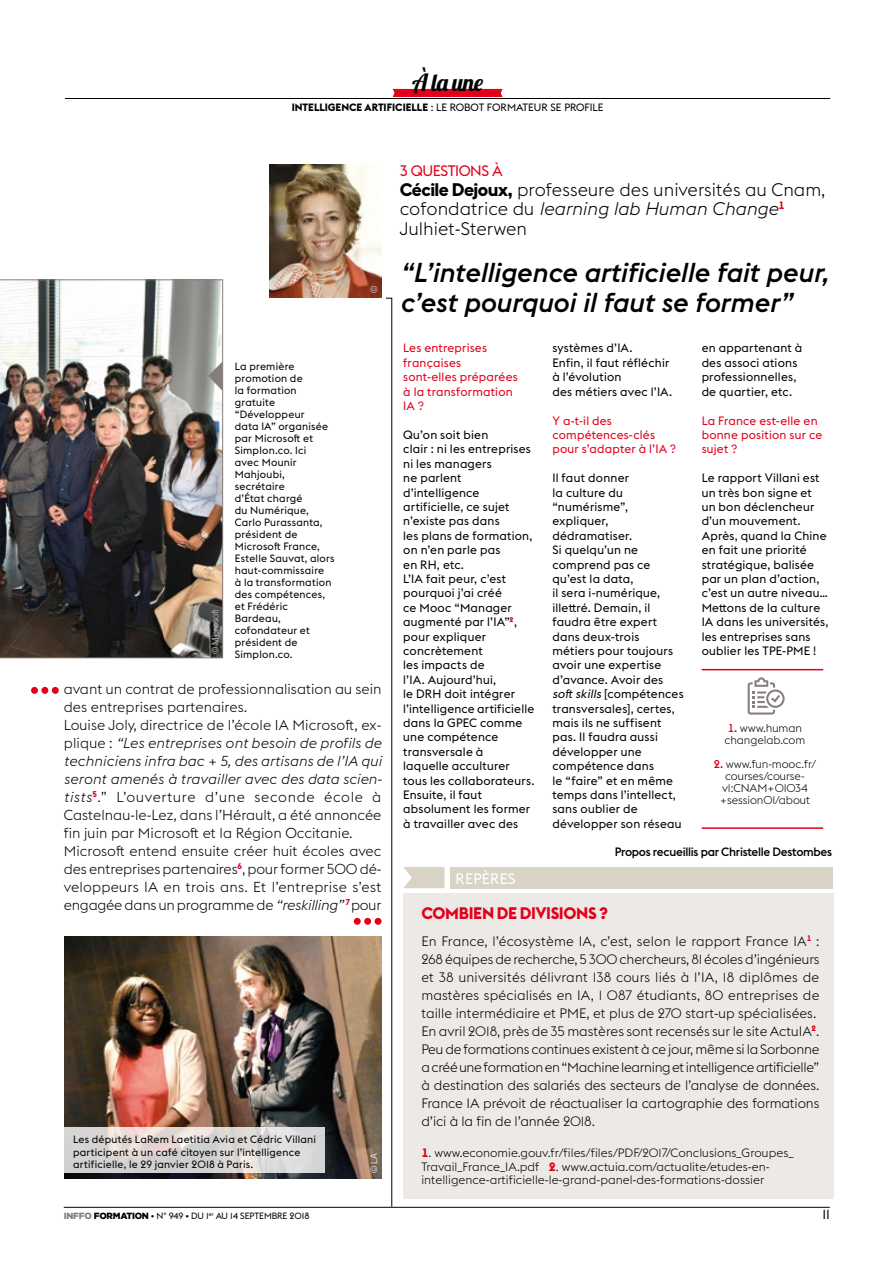
<style>
.page{position:relative;width:893px;height:1263px;background:#fff}
.page>*{position:absolute;margin:0;border:0;box-sizing:border-box;transform-origin:0 0}
.t1{font:italic 500 27px/30px "Euclid Flex";color:#000}
.t2{font:23.7px "Lobster 1.4";color:#000}
.t3{font:300 18px/19.5px "Euclid Flex";color:#000}
.t4{font:700 16.5px "Euclid Flex";letter-spacing:-.02em;color:#e2001a}
.t5{font:15px "Euclid Flex";letter-spacing:-.03em;color:#e2001a}
.t6{font:15px "Euclid Flex";letter-spacing:.01em;color:#fff}
.t7{font:300 14.25px/18px "Euclid Flex";color:#000}
.t8{font:300 13.5px/18px "Euclid Flex";letter-spacing:-.01em;color:#000}
.t9{font:13.5px "Euclid Flex";color:#000}
.t10{font:12px/14.4px "Euclid Flex";letter-spacing:.015em;color:#000}
.t11{font:300 12px/13.5px "Euclid Flex";color:#000}
.t12{font:12px/14.4px "Euclid Flex";letter-spacing:.015em;color:#e2001a}
.t13{font:500 12px "Euclid Flex";letter-spacing:-.025em;color:#000}
.t14{font:300 11.25px/12px "Euclid Flex";letter-spacing:-.01em;color:#000}
.t15{font:10.5px/12px "Euclid Flex";letter-spacing:.02em;color:#000}
.t16{font:10.5px "Euclid Flex";color:#000}
.t17{font:9px "Euclid Flex";letter-spacing:-.01em;color:#000}
.t18{font:300 9px "Helvetica";letter-spacing:-.025em;color:#d3ccbd}
.t19{font:300 9px "Helvetica";color:#fff}
.t20{font:300 9px "Helvetica";color:#d9dadb}
.s1{font-weight:700}
.s2{font-style:italic}
.s3{font-weight:500;color:#e2001a}
.s4{font-weight:700;color:#e2001a}
.s5{font-family:"Gotham";font-weight:900;color:#867e7b}
.s6{font-family:"Gotham";font-weight:900}
</style>
<div class="page">
<hr style="left:64px;top:1207px;width:766px;height:1px;background:#000">
<img style="left:65px;top:937px;width:289px;height:242px">
<img style="left:270px;top:164px;width:112px;height:134px">
<svg style="left:393px;top:89px;width:110px;height:8px"></svg>
<hr style="left:65px;top:98px;width:765px;height:1px;background:#000">
<div style="left:403px;top:893px;width:430px;height:306px;background:#ece9e7"></div>
<div style="left:450px;top:867px;width:383px;height:21px;background:#d9d3c5"></div>
<svg style="left:403px;top:867px;width:42px;height:21px"></svg>
<img style="left:0;top:279px;width:223px;height:379px">
<svg style="left:208px;top:361px;width:15px;height:30px"></svg>
<svg style="left:64px;top:1127px;width:260px;height:46px;background:#dbd7d6"></svg>
<svg style="left:31px;top:687px;width:28px;height:7px"></svg>
<svg style="left:354px;top:297px;width:39px;height:910px"></svg>
<hr style="left:702px;top:669px;width:121px;height:1px;background:#e2001a">
<hr style="left:702px;top:827px;width:121px;height:2px;background:#e2001a">
<svg style="left:748px;top:677px;width:37px;height:37px"></svg>
<h2 class="t2" style="left:412px;top:67px;width:73px">À la une</h2>
<p class="t16" style="left:292px;top:102px;width:313px"><span class="s1">INTELLIGENCE ARTIFICIELLE</span> : LE ROBOT FORMATEUR SE PROFILE</p>
<p class="t18" style="left:208px;top:654px;width:46px;rotate:-90deg">© Microsoft</p>
<p class="t15" style="left:235px;top:360px;width:101px">La première promotion de<br>la formation gratuite “Développeur<br>data IA” organisée par Microsoft et<br>Simplon.co. Ici<br>avec Mounir<br>Mahjoubi, secrétaire<br>d’État chargé<br>du Numérique,<br>Carlo Purassanta, président de<br>Microsoft France,<br>Estelle Sauvat, alors haut-commissaire<br>à la transformation des compétences, et Frédéric<br>Bardeau, cofondateur et président de<br>Simplon.co.</p>
<p class="t20" style="left:366px;top:293px;width:9px;rotate:-90deg">©</p>
<p class="t7" style="left:64px;top:680px;width:319px">avant un contrat de professionnalisation au sein des entreprises partenaires.<br>Louise Joly, directrice de l’école IA Microsoft, ex&shy;plique : <span class="s2">“Les entreprises ont besoin de profils de techniciens infra bac + 5, des artisans de l’IA qui seront amenés à travailler avec des data scien&shy;tists</span><sup>5</sup>.” L’ouverture d’une seconde école à Castelnau-le-Lez, dans l’Hérault, a été annoncée fin juin par Microsoft et la Région Occitanie.<br>Microsoft entend ensuite créer huit écoles avec des entreprises partenaires<sup>6</sup>, pour former 500 dé&shy;veloppeurs IA en trois ans. Et l’entreprise s’est engagée dans un programme de <span class="s2">“reskilling”</span> <sup>7</sup> pour</p>
<p class="t15" style="left:73px;top:1134px;width:244px">Les députés LaRem Laetitia Avia et Cédric Villani participent à un café citoyen sur l’intelligence artificielle, le 29 janvier 2018 à Paris.</p>
<p class="t19" style="left:366px;top:1173px;width:22px;rotate:-90deg">© LA</p>
<p class="t5" style="left:400px;top:162px;width:104px">3 QUESTIONS À</p>
<h3 class="t3" style="left:400px;top:180px;width:427px"><span class="s1">Cécile Dejoux,</span> professeure des universités au Cnam, cofondatrice du <span class="s2">learning lab Human Change</span><sup>1<br></sup>Julhiet-Sterwen</h3>
<h1 class="t1" style="left:400px;top:258px;width:430px">“L’intelligence artificielle fait peur, c’est pourquoi il faut se former”</h1>
<p class="t12" style="left:403px;top:341px;width:116px">Les entreprises françaises<br>sont-elles préparées à la transformation<br>IA ?</p>
<p class="t10" style="left:403px;top:428px;width:133px">Qu’on soit bien<br>clair : ni les entreprises ni les managers<br>ne parlent d’intelligence artificielle, ce sujet n’existe pas dans<br>les plans de formation, on n’en parle pas<br>en RH, etc.<br>L’IA fait peur, c’est pourquoi j’ai créé<br>ce Mooc “Manager augmenté par l’IA”<sup>2</sup>, pour expliquer concrètement<br>les impacts de<br>l’IA. Aujourd’hui,<br>le DRH doit intégrer l’intelligence artificielle dans la GPEC comme une compétence transversale à<br>laquelle acculturer tous les collaborateurs.<br>Ensuite, il faut absolument les former à travailler avec des</p>
<p class="t6" style="left:456px;top:870px;width:62px">REPÈRES</p>
<p class="t10" style="left:552px;top:341px;width:121px">systèmes d’IA.<br>Enfin, il faut réfléchir à l’évolution<br>des métiers avec l’IA.</p>
<p class="t12" style="left:552px;top:413px;width:125px">Y a-t-il des compétences-clés pour s’adapter à l’IA ?</p>
<p class="t10" style="left:552px;top:471px;width:133px">Il faut donner<br>la culture du “numérisme”, expliquer, dédramatiser.<br>Si quelqu’un ne comprend pas ce qu’est la data,<br>il sera i-numérique, illettré. Demain, il faudra être expert dans deux-trois métiers pour toujours avoir une expertise d’avance. Avoir des <span class="s2">softskills</span>[compétences transversales], certes, mais ils ne suffisent pas. Il faudra aussi développer une compétence dans<br>le “faire” et en même temps dans l’intellect, sans oublier de développer son réseau</p>
<p class="t10" style="left:702px;top:341px;width:102px">en appartenant à des associ ations professionnelles, de quartier, etc.</p>
<p class="t12" style="left:702px;top:413px;width:122px">La France est-elle en bonne position sur ce sujet ?</p>
<p class="t10" style="left:702px;top:471px;width:128px">Le rapport Villani est un très bon signe et un bon déclencheur d’un mouvement.<br>Après, quand la Chine en fait une priorité stratégique, balisée par un plan d’action, c’est un autre niveau…<br>Mettons de la culture<br>IA dans les universités, les entreprises sans oublier les TPE-PME !</p>
<p class="t14" style="left:724px;top:722px;width:82px"><span class="s3">1.</span> www.human changelab.com</p>
<p class="t14" style="left:714px;top:758px;width:104px;text-align:center"><span class="s3">2.</span> www.fun-mooc.fr/ courses/course&shy;v1:CNAM+01034 +session01/about</p>
<p class="t13" style="left:615px;top:845px;width:219px">Propos recueillis par Christelle Destombes</p>
<h3 class="t4" style="left:421px;top:904px;width:188px">COMBIEN DE DIVISIONS ?</h3>
<p class="t8" style="left:421px;top:932px;width:400px">En France, l’écosystème IA, c’est, selon le rapport France IA<sup>1</sup> :<br>268 équipes de recherche, 5 300 chercheurs, 81 écoles d’ingénieurs et 38 universités délivrant 138 cours liés à l’IA, 18 diplômes de mastères spécialisés en IA, 1 087 étudiants, 80 entreprises de taille intermédiaire et PME, et plus de 270 start-up spécialisées.<br>En avril 2018, près de 35 mastères sont recensés sur le site ActuIA<sup>2</sup>.<br>Peu de formations continues existent à ce jour, même si la Sorbonne a créé une formation en “Machine learning et intelligence artificielle” à destination des salariés des secteurs de l’analyse de données.<br>France IA prévoit de réactualiser la cartographie des formations d’ici à la fin de l’année 2018.</p>
<p class="t11" style="left:421px;top:1146px;width:374px"><span class="s4">1</span>. www.economie.gouv.fr/files/files/PDF/2017/Conclusions_Groupes_<br>Travail_France_IA.pdf <span class="s4">2</span>. www.actuia.com/actualite/etudes-en&shy;intelligence-artificielle-le-grand-panel-des-formations-dossier</p>
<p class="t17" style="left:64px;top:1210px;width:247px"><span class="s5">INFFO</span> <span class="s6">FORMATION</span> • N° 949 • DU 1<sup>er</sup> AU 14 SEPTEMBRE 2018</p>
<p class="t9" style="left:822px;top:1207px;width:9px">11</p>
</div>
